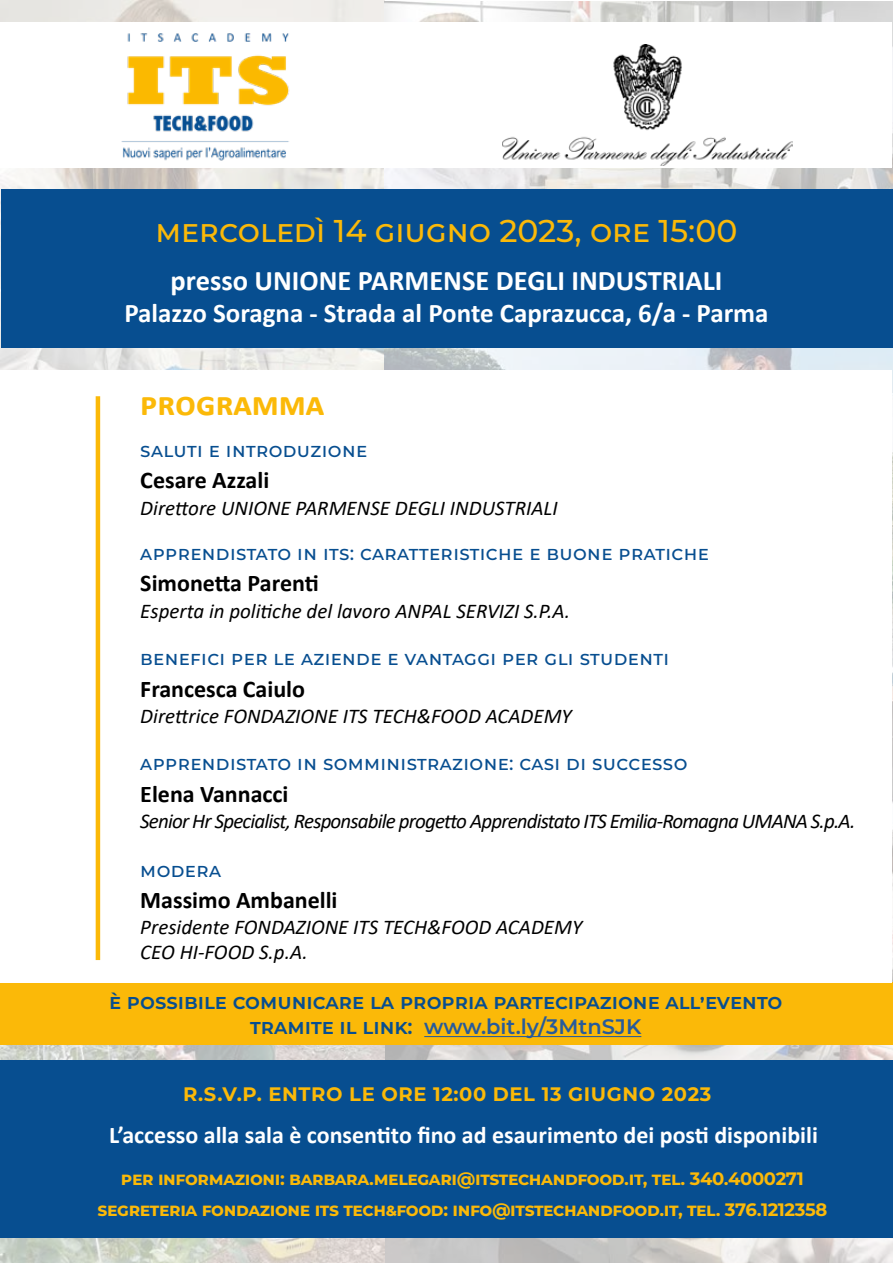
<style>
.page{position:relative;width:893px;height:1263px;background:#fff}
.page>*{position:absolute;margin:0;border:0;box-sizing:border-box;transform-origin:0 0}
.t1{font:700 34.5px "Calibri";color:#fbb908}
.t2{font:500 31.5px "Montserrat";color:#fbb908}
.t3{font:700 28.5px "Calibri";color:#fff}
.t4{font:700 27px "Calibri";color:#fff}
.t5{font:700 24px "Calibri";color:#000}
.t6{font:700 24px "Calibri";color:#fff}
.t7{font:italic 21px/25.2px "Calibri";color:#000}
.t8{font:600 21px/25.5px "Montserrat";color:#074e90;text-align:center}
.t9{font:italic 21px "Calibri";letter-spacing:-.04em;color:#000}
.t10{font:500 19.5px "Montserrat";letter-spacing:.02em;color:#074e90}
.t11{font:700 19.5px "Montserrat";letter-spacing:.03em;color:#fbb908}
.t12{font:700 18px/31.5px "Montserrat";letter-spacing:-.02em;color:#fbb908;text-align:center}
.s1{color:#275b9b}
</style>
<div class="page">
<img style="left:0;top:0;width:385px;height:370px">
<img style="left:385px;top:2px;width:508px;height:1261px">
<img style="left:0;top:1045px;width:385px;height:218px">
<div style="left:2px;top:189px;width:891px;height:159px;background:#074e90"></div>
<div style="left:0;top:1060px;width:893px;height:177px;background:#074e90"></div>
<div style="left:0;top:982px;width:893px;height:63px;background:#fbb908"></div>
<div style="left:0;top:370px;width:891px;height:612px;background:#fff"></div>
<div style="left:0;top:23px;width:891px;height:145px;background:#fff"></div>
<hr style="left:96px;top:396px;width:4px;height:564px;background:#fbb908">
<img style="left:121px;top:33px;width:177px;height:144px">
<img style="left:503px;top:44px;width:290px;height:121px">
<hr style="left:424px;top:1036px;width:217px;height:1px;background:#275b9b">
<h2 class="t2" style="left:156px;top:209px;width:583px">mercoledì 14 giugno 2023, ore 15:00</h2>
<h3 class="t3" style="left:171px;top:260px;width:553px">presso UNIONE PARMENSE DEGLI INDUSTRIALI</h3>
<p class="t4" style="left:124px;top:294px;width:646px">Palazzo Soragna - Strada al Ponte Caprazucca, 6/a - Parma</p>
<h1 class="t1" style="left:140px;top:379px;width:186px">programma</h1>
<p class="t10" style="left:140px;top:436px;width:228px">saluti e introduzione</p>
<p class="t5" style="left:140px;top:463px;width:130px">Cesare Azzali</p>
<p class="t7" style="left:140px;top:494px;width:419px">Direttore UNIONE PARMENSE DEGLI INDUSTRIALI</p>
<p class="t10" style="left:140px;top:539px;width:50px">APPRENDISTATO</p>
<p class="t10" style="left:297px;top:539px;width:75px">INITS: CARATTERISTIC</p>
<p class="t10" style="left:498px;top:539px;width:75px">HE E BUONE</p>
<p class="t10" style="left:618px;top:539px;width:24px">PRATIC</p>
<p class="t10" style="left:684px;top:539px;width:24px">HE</p>
<p class="t5" style="left:140px;top:566px;width:180px">Simonetta Parenti</p>
<p class="t7" style="left:140px;top:597px;width:431px">Esperta in politiche del lavoro ANPAL SERVIZI S.P.A.</p>
<p class="t10" style="left:140px;top:645px;width:26px">BENE</p>
<p class="t10" style="left:190px;top:645px;width:124px">FICI PER LE AZIENDE</p>
<p class="t10" style="left:387px;top:645px;width:41px">E VANTAGGI</p>
<p class="t10" style="left:502px;top:645px;width:53px">PER GLI</p>
<p class="t10" style="left:580px;top:645px;width:12px">STUDENTI</p>
<p class="t5" style="left:140px;top:672px;width:166px">Francesca Caiulo</p>
<p class="t7" style="left:140px;top:702px;width:433px">Direttrice FONDAZIONE ITS TECH&amp;FOOD ACADEMY</p>
<p class="t10" style="left:140px;top:750px;width:50px">APPRENDISTATO</p>
<p class="t10" style="left:297px;top:750px;width:39px">IN SOMMINISTRAZIONE</p>
<p class="t10" style="left:509px;top:750px;width:21px">: CASI</p>
<p class="t10" style="left:566px;top:750px;width:39px">DI SUCCESSO</p>
<p class="t5" style="left:140px;top:777px;width:150px">Elena Vannacci</p>
<p class="t9" style="left:140px;top:806px;width:716px">Senior Hr Specialist, Responsabile progetto Apprendistato ITS Emilia-Romagna UMANA S.p.A.</p>
<p class="t10" style="left:140px;top:856px;width:82px">modera</p>
<p class="t5" style="left:140px;top:883px;width:199px">Massimo Ambanelli</p>
<p class="t7" style="left:140px;top:914px;width:443px">Presidente FONDAZIONE ITS TECH&amp;FOOD ACADEMY<br>CEO HI-FOOD S.p.A.</p>
<p class="t8" style="left:109px;top:988px;width:675px">è possibile comunicare la propria partecipazione all’evento tramite il link: <span class="s1">www.bit.ly/3MtnSJK</span></p>
<p class="t11" style="left:183px;top:1080px;width:530px">R.S.V.P. ENTRO LE ORE 12:00 DEL 13 GIUGNO 2023</p>
<p class="t6" style="left:109px;top:1118px;width:710px">L’accesso alla sala è consentito fino ad esaurimento dei posti disponibili</p>
<p class="t12" style="left:98px;top:1162px;width:731px">per informazioni: barbara.melegari@itstechandfood.it, tel. 340.4000271 segreteria fondazione its tech&amp;food: info@itstechandfood.it, tel. 376.1212358</p>
</div>
